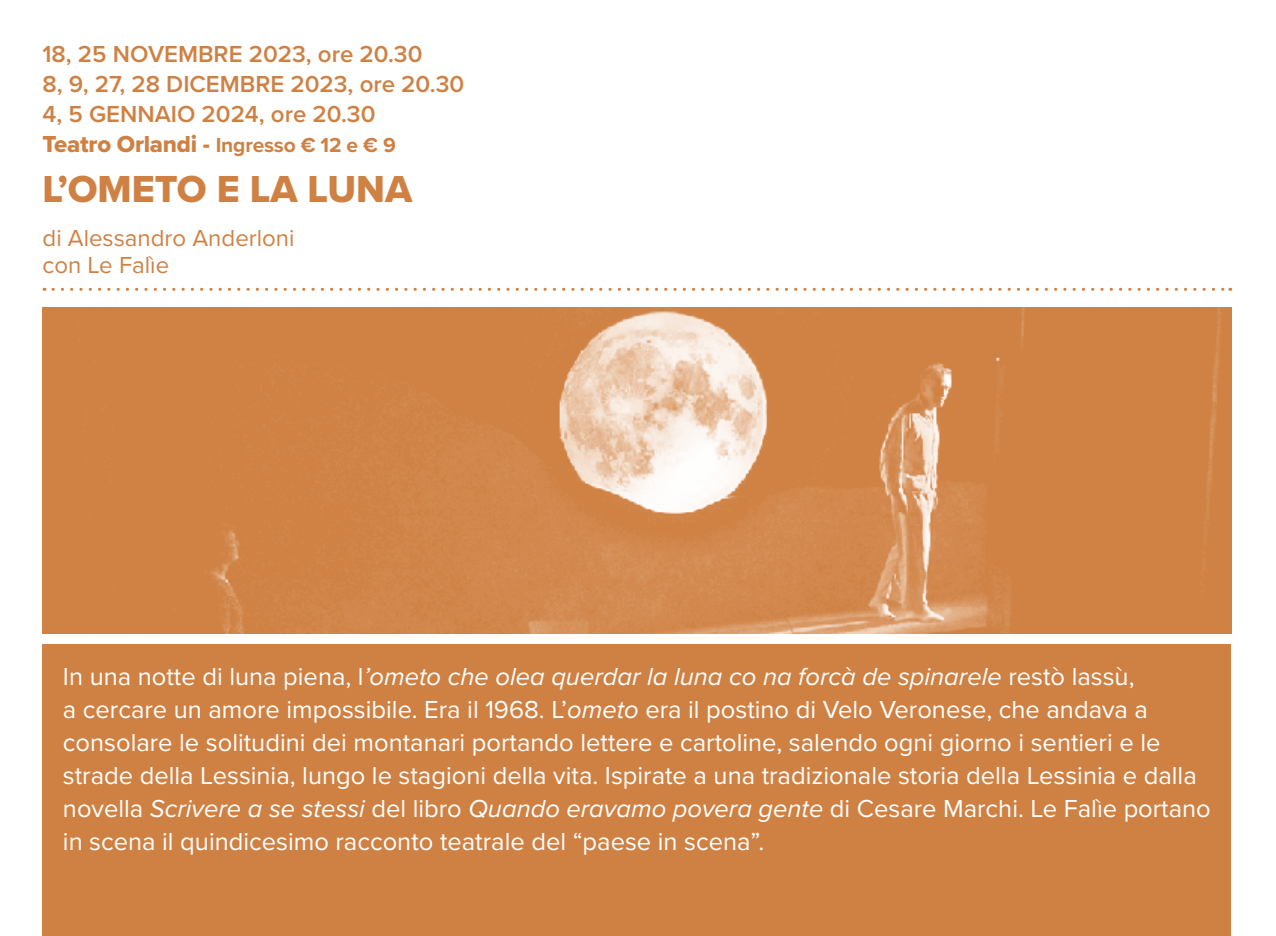
<style>
.page{position:relative;width:1276px;height:936px;background:#fff}
.page>*{position:absolute;margin:0;border:0;box-sizing:border-box;transform-origin:0 0}
.t1{font:39px "Proxima Nova Extrabld";color:#cf8143}
.t2{font:25.5px/33px "Proxima Nova";color:#fff}
.t3{font:600 24px/30px "Proxima Nova";color:#cf8143}
.t4{font:24px/27px "Proxima Nova";color:#cf8143}
.t5{font:24px "Proxima Nova Extrabld";letter-spacing:-.01em;color:#cf8143}
.s1{font-family:"Proxima Nova";font-weight:700;font-size:21px}
.s2{font-style:italic}
</style>
<div class="page">
<div style="left:43px;top:644px;width:1188px;height:291px;background:#cf8143"></div>
<svg style="left:53px;top:288px;width:1177px;height:3px"></svg>
<img style="left:43px;top:308px;width:1188px;height:326px">
<p class="t3" style="left:43px;top:38px;width:423px">18, 25 NOVEMBRE 2023, ore 20.30<br>8, 9, 27, 28 DICEMBRE 2023, ore 20.30<br>4, 5 GENNAIO 2024, ore 20.30</p>
<p class="t5" style="left:43px;top:126px;width:355px">Teatro Orlandi - <span class="s1">Ingresso € 12 e € 9</span></p>
<h1 class="t1" style="left:43px;top:160px;width:371px">L’OMETO E LA LUNA</h1>
<p class="t4" style="left:43px;top:224px;width:253px">di Alessandro Anderloni con Le Falìe</p>
<p class="t2" style="left:63px;top:659px;width:1149px">In una notte di luna piena, l<span class="s2">’ometo che olea querdar la luna co na forcà de spinarele</span> restò lassù,<br>a cercare un amore impossibile. Era il 1968. L’<span class="s2">ometo</span> era il postino di Velo Veronese, che andava a consolare le solitudini dei montanari portando lettere e cartoline, salendo ogni giorno i sentieri e le strade della Lessinia, lungo le stagioni della vita. Ispirate a una tradizionale storia della Lessinia e dalla novella <span class="s2">Scrivere a se stessi</span> del libro <span class="s2">Quando eravamo povera gente</span> di Cesare Marchi. Le Falìe portano in scena il quindicesimo racconto teatrale del “paese in scena”.</p>
</div>
